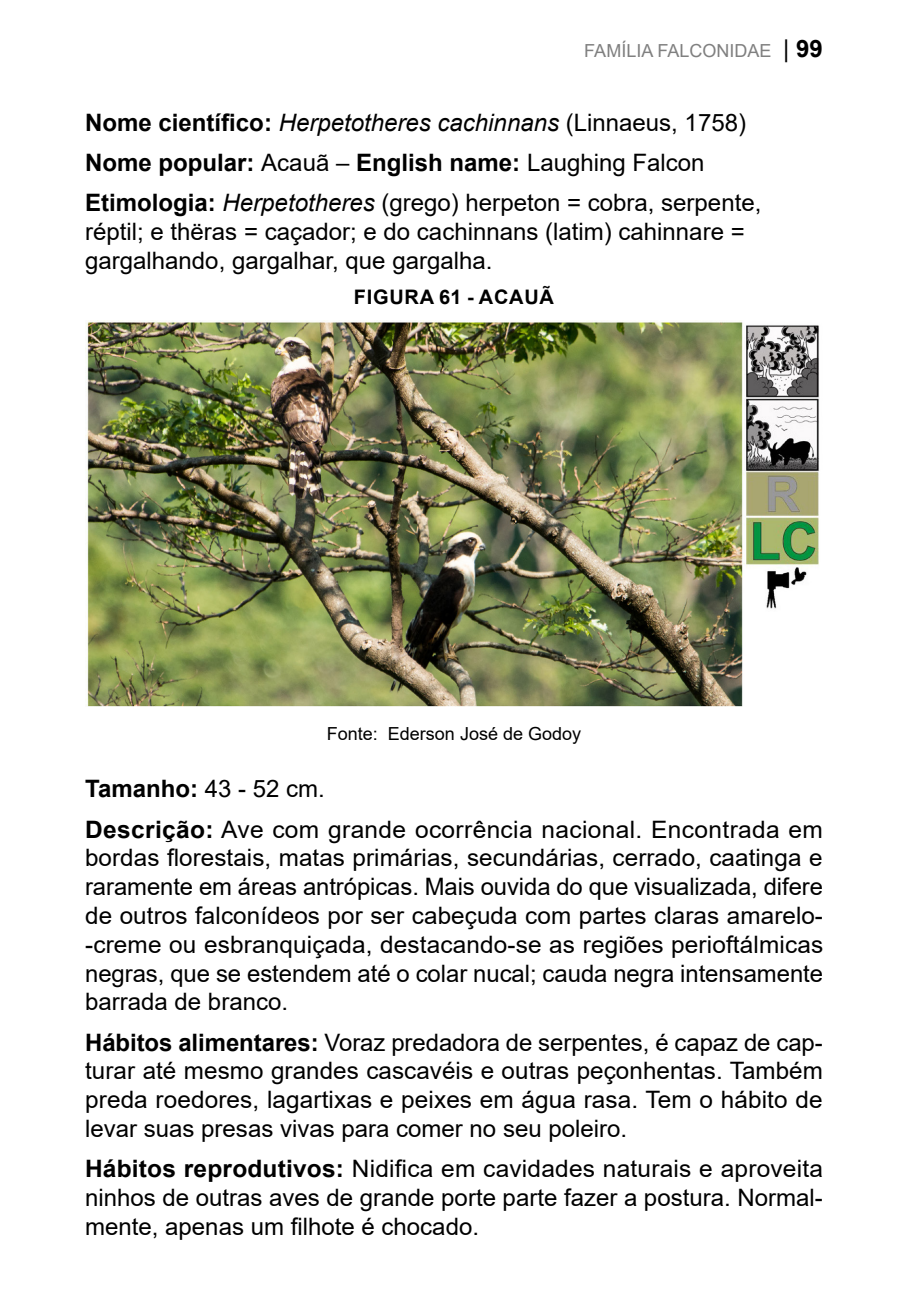
<style>
.page{position:relative;width:908px;height:1304px;background:#fff}
.page>*{position:absolute;margin:0;border:0;box-sizing:border-box;transform-origin:0 0}
.t1{font:24px/28.8px "Arial";color:#000}
.t2{font:700 20px "Arial";letter-spacing:.035em;color:#000}
.t3{font:18px "Arial";color:#000}
.t4{font:18px "Arial";color:#808080}
.s1{font-size:24px;color:#000}
.s2{font-weight:700;font-size:24px;color:#000}
.s3{font-weight:700}
.s4{font-style:italic}
</style>
<div class="page">
<img style="left:85px;top:320px;width:734px;height:387px">
<p class="t4" style="left:584px;top:38px;width:240px">FAMÍLIA FALCONIDAE <span class="s1">|</span> <span class="s2">99</span></p>
<p class="t1" style="left:85px;top:102px;width:677px;line-height:40.2px"><span class="s3">Nome científico:</span> <span class="s4">Herpetotheres cachinnans</span> (Linnaeus, 1758)<br><span class="s3">Nome popular:</span> Acauã – <span class="s3">English name:</span> Laughing Falcon<br><span class="s3">Etimologia:</span> <span class="s4">Herpetotheres</span> (grego) herpeton = cobra, serpente,</p>
<p class="t1" style="left:85px;top:217px;width:660px">réptil; e thëras = caçador; e do cachinnans (latim) cahinnare = gargalhando, gargalhar, que gargalha.</p>
<p class="t2" style="left:354px;top:283px;width:201px">FIGURA 61 - ACAUÃ</p>
<p class="t3" style="left:326px;top:721px;width:256px">Fonte: Ederson José de Godoy</p>
<p class="t1" style="left:85px;top:769px;width:739px;line-height:40.2px"><span class="s3">Tamanho:</span> 43 - 52 cm.<br><span class="s3">Descrição:</span> Ave com grande ocorrência nacional. Encontrada em</p>
<p class="t1" style="left:85px;top:843px;width:739px;text-align:justify">bordas florestais, matas primárias, secundárias, cerrado, caatinga e raramente em áreas antrópicas. Mais ouvida do que visualizada, difere de outros falconídeos por ser cabeçuda com partes claras amarelo--creme ou esbranquiçada, destacando-se as regiões perioftálmicas negras, que se estendem até o colar nucal; cauda negra intensamente barrada de branco.</p>
<p class="t1" style="left:85px;top:1028px;width:739px;text-align:justify"><span class="s3">Hábitos alimentares:</span> Voraz predadora de serpentes, é capaz de cap&shy;turar até mesmo grandes cascavéis e outras peçonhentas. Também preda roedores, lagartixas e peixes em água rasa. Tem o hábito de levar suas presas vivas para comer no seu poleiro.</p>
<p class="t1" style="left:85px;top:1154px;width:739px;text-align:justify"><span class="s3">Hábitos reprodutivos:</span> Nidifica em cavidades naturais e aproveita ninhos de outras aves de grande porte parte fazer a postura. Normal&shy;mente, apenas um filhote é chocado.</p>
</div>
